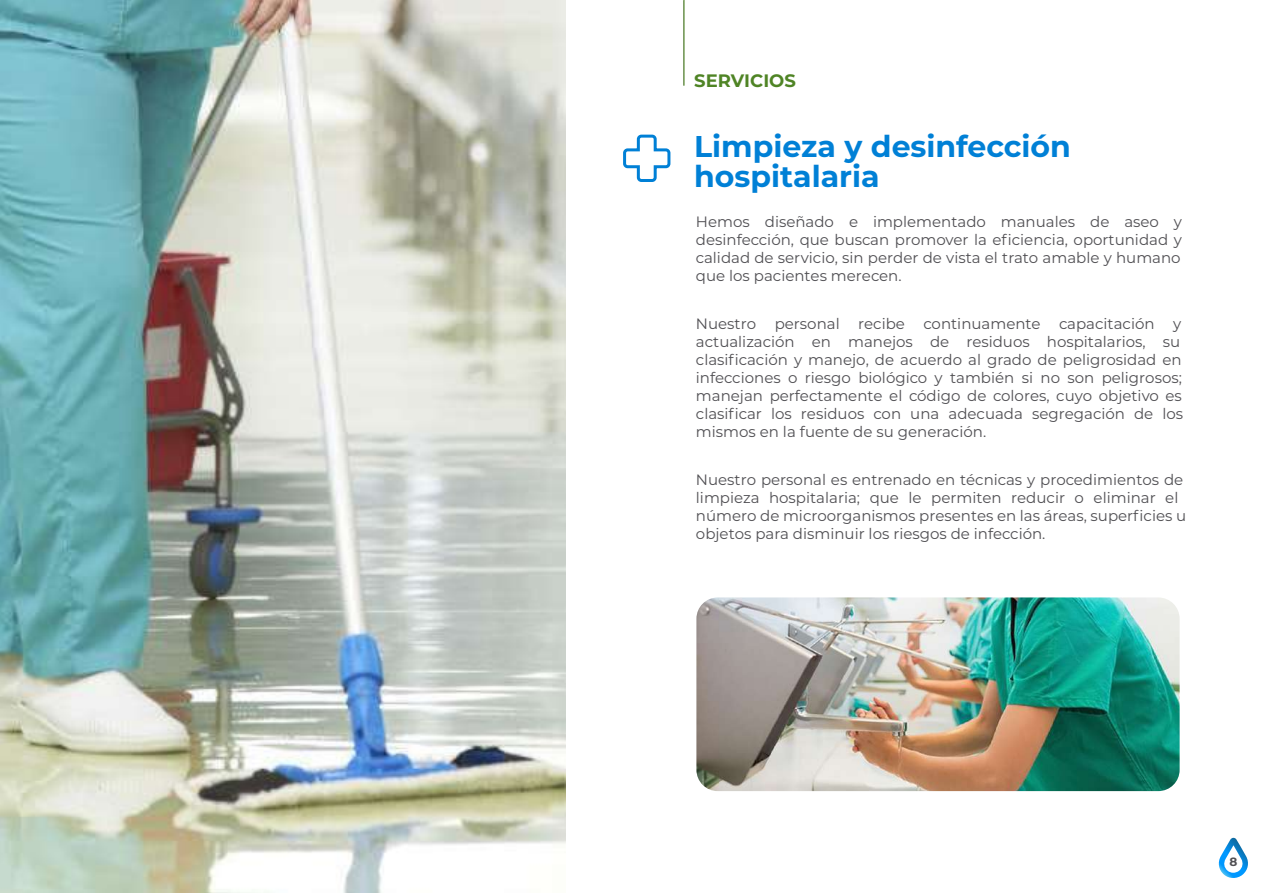
<style>
.page{position:relative;width:1263px;height:893px;background:#fff}
.page>*{position:absolute;margin:0;border:0;box-sizing:border-box;transform-origin:0 0}
.t1{font:700 30px/30px "Montserrat";color:#0080d6}
.t2{font:700 18px "Montserrat";color:#4f8425}
.t3{font:15px/18px "Montserrat";color:#504f53}
.t4{font:700 12px "Montserrat";color:#504f53}
</style>
<div class="page">
<img style="left:1px;top:0;width:564px;height:893px">
<hr style="left:683px;top:0;width:1px;height:86px;background:#4f8425">
<img style="left:696px;top:597px;width:483px;height:194px">
<svg style="left:623px;top:134px;width:48px;height:48px"></svg>
<svg style="left:1218px;top:838px;width:30px;height:40px"></svg>
<p class="t2" style="left:694px;top:67px;width:103px">SERVICIOS</p>
<h1 class="t1" style="left:694px;top:130px;width:378px">Limpieza y desinfección hospitalaria</h1>
<p class="t3" style="left:696px;top:213px;width:488px;text-align:justify">Hemos diseñado e implementado manuales de aseo y desinfección, que buscan promover la eficiencia, oportunidad y calidad de servicio, sin perder de vista el trato amable y humano que los pacientes merecen.</p>
<p class="t3" style="left:696px;top:315px;width:489px">Nuestro personal recibe continuamente capacitación y actualización en manejos de residuos hospitalarios, su clasificación y manejo, de acuerdo al grado de peligrosidad en infecciones o riesgo biológico y también si no son peligrosos; manejan perfectamente el código de colores, cuyo objetivo es clasificar los residuos con una adecuada segregación de los mismos en la fuente de su generación.</p>
<p class="t3" style="left:696px;top:471px;width:492px">Nuestro personal es entrenado en técnicas y procedimientos de limpieza hospitalaria; que le permiten reducir o eliminar el número de microorganismos presentes en las áreas, superficies u objetos para disminuir los riesgos de infección.</p>
<p class="t4" style="left:1229px;top:853px;width:9px">8</p>
</div>
